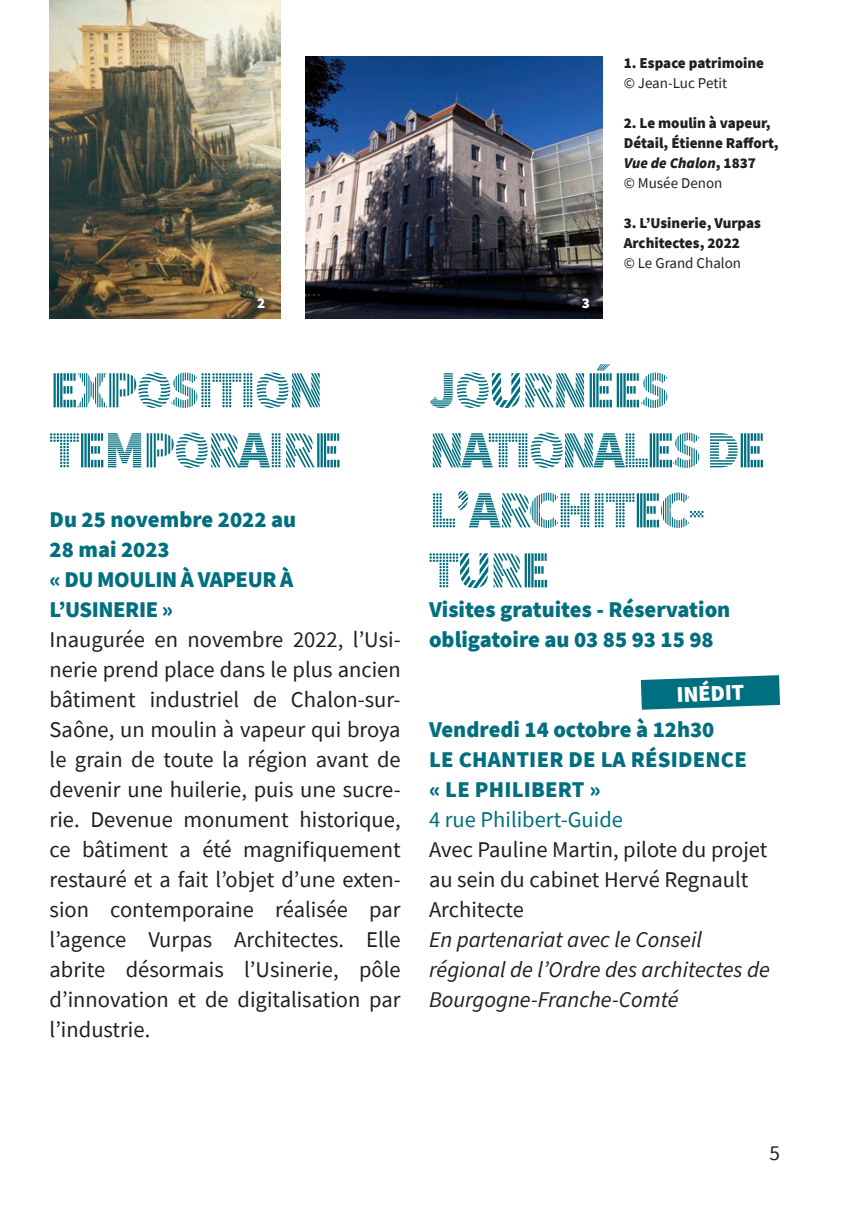
<style>
.page{position:relative;width:851px;height:1205px;background:#fff}
.page>*{position:absolute;margin:0;border:0;box-sizing:border-box;transform-origin:0 0}
.t1{font:900 52.5px/60px "Source Sans Pro DISPLAYV2";letter-spacing:-.04em;color:#006f80}
.t2{font:22.5px/30px "Source Sans Pro";color:#231f20;text-align:justify}
.t3{font:900 22.5px/30px "Source Sans Pro";color:#006f80}
.t4{font:italic 22.5px/30px "Source Sans Pro";color:#231f20}
.t5{font:22.5px "Source Sans Pro";color:#006f80}
.t6{font:900 22.5px "Source Sans Pro";color:#fff}
.t7{font:21.25px "Source Sans Pro";color:#231f20}
.t8{font:900 15px/20px "Source Sans Pro";color:#231f20}
.t9{font:15px "Source Sans Pro";color:#231f20}
.t10{font:900 15px "Source Sans Pro";color:#fff}
.s1{font-style:italic}
.s2{font-weight:400}
</style>
<div class="page">
<img style="left:50px;top:0;width:230px;height:318px">
<img style="left:306px;top:57px;width:296px;height:261px">
<svg style="left:640px;top:675px;width:140px;height:35px;background:#288594"></svg>
<p class="t10" style="left:257px;top:292px;width:10px">2</p>
<p class="t10" style="left:581px;top:292px;width:10px">3</p>
<p class="t8" style="left:623px;top:52px;width:142px">1. Espace patrimoine</p>
<p class="t9" style="left:623px;top:73px;width:105px">© Jean-Luc Petit</p>
<p class="t8" style="left:623px;top:112px;width:156px">2. Le moulin à vapeur,<br>Détail, Étienne Raffort,<br><span class="s1">Vue de Chalon</span>, 1837<br><span class="s2">© Musée Denon</span></p>
<p class="t8" style="left:623px;top:212px;width:139px">3. L’Usinerie, Vurpas<br>Architectes, 2022</p>
<p class="t9" style="left:623px;top:253px;width:119px">© Le Grand Chalon</p>
<h1 class="t1" style="left:50px;top:361px;width:294px">EXPOSITION<br>TEMPORAIRE</h1>
<p class="t3" style="left:50px;top:504px;width:248px">Du 25 novembre 2022 au<br>28 mai 2023<br>« DU MOULIN À VAPEUR À<br>L’USINERIE »</p>
<p class="t2" style="left:50px;top:625px;width:352px">Inaugurée en novembre 2022, l’Usi&shy;nerie prend place dans le plus ancien bâtiment industriel de Chalon-sur-Saône, un moulin à vapeur qui broya le grain de toute la région avant de devenir une huilerie, puis une sucre&shy;rie. Devenue monument historique, ce bâtiment a été magnifiquement restauré et a fait l’objet d’une exten&shy;sion contemporaine réalisée par l’agence Vurpas Architectes. Elle abrite désormais l’Usinerie, pôle d’innovation et de digitalisation par l’industrie.</p>
<h1 class="t1" style="left:429px;top:361px;width:338px">JOURNÉES<br>NATIONALES DE<br>L'ARCHITEC-<br>TURE</h1>
<p class="t3" style="left:429px;top:594px;width:303px">Visites gratuites - Réservation obligatoire au 03 85 93 15 98</p>
<p class="t6" style="left:676px;top:679px;width:69px;rotate:-2deg">INÉDIT</p>
<p class="t3" style="left:429px;top:714px;width:319px">Vendredi 14 octobre à 12h30<br>LE CHANTIER DE LA RÉSIDENCE « LE PHILIBERT »</p>
<p class="t5" style="left:429px;top:805px;width:195px">4 rue Philibert-Guide</p>
<p class="t2" style="left:429px;top:835px;width:340px;text-align:left">Avec Pauline Martin, pilote du projet au sein du cabinet Hervé Regnault<br>Architecte</p>
<p class="t4" style="left:429px;top:925px;width:342px">En partenariat avec le Conseil régional de l’Ordre des architectes de<br>Bourgogne-Franche-Comté</p>
<p class="t7" style="left:769px;top:1139px;width:12px">5</p>
</div>
